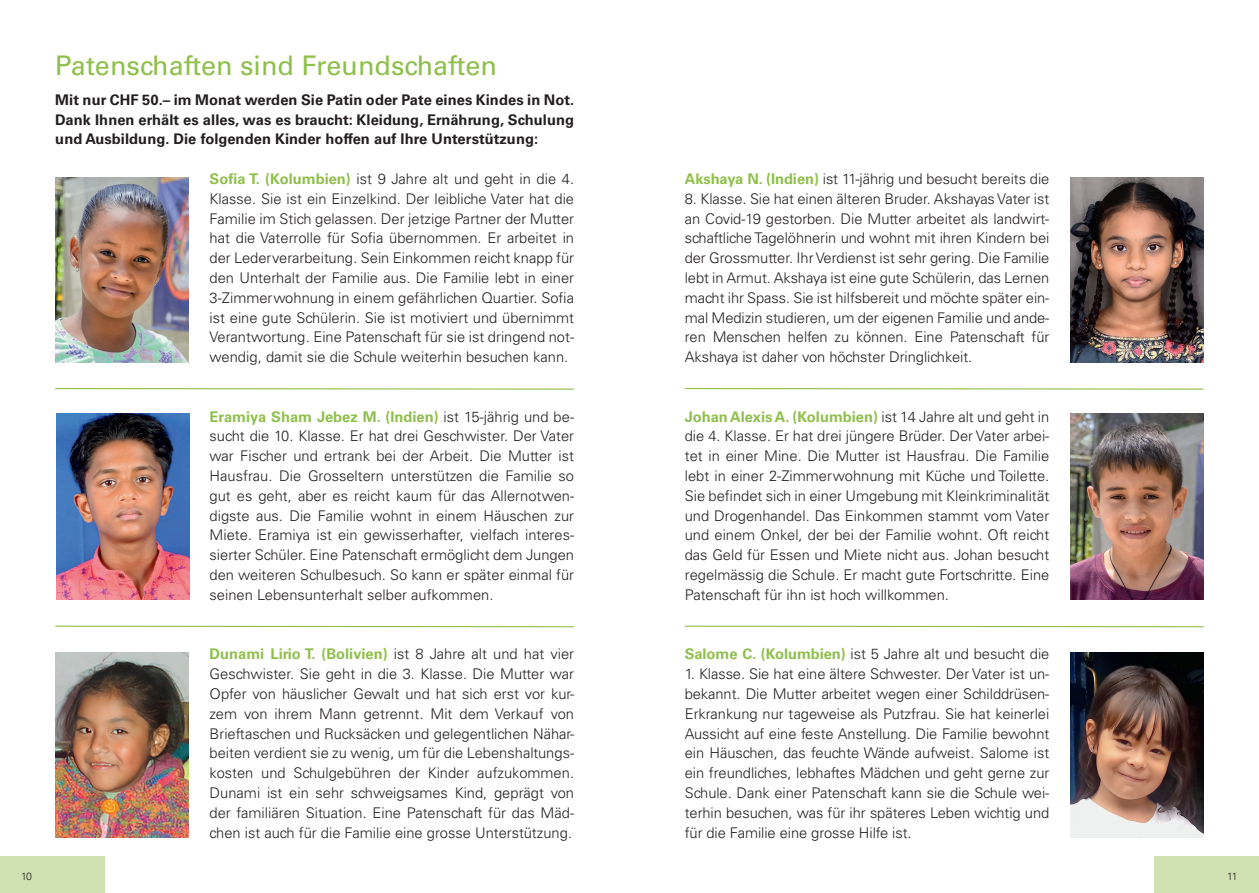
<style>
.page{position:relative;width:1259px;height:893px;background:#fff}
.page>*{position:absolute;margin:0;border:0;box-sizing:border-box;transform-origin:0 0}
.t1{font:27px "Univers LT Std";color:#8fbf4b}
.t2{font:300 14.7px/19.8px "Univers LT Std";color:#231f20;text-align:justify}
.t3{font:700 14.7px/19.8px "Univers LT Std";letter-spacing:.005em;color:#231f20;text-align:justify}
.t4{font:300 10.5px "Univers LT Std";color:#231f20}
.s1{font-weight:700;color:#8fbf4b}
</style>
<div class="page">
<div style="left:1154px;top:856px;width:105px;height:37px;background:#d0e1b2"></div>
<div style="left:0;top:856px;width:104px;height:37px;background:#d0e1b2"></div>
<img style="left:1070px;top:178px;width:133px;height:184px">
<img style="left:1070px;top:414px;width:133px;height:186px">
<img style="left:1070px;top:653px;width:133px;height:185px">
<svg style="left:684px;top:388px;width:520px;height:2px"></svg>
<svg style="left:684px;top:625px;width:520px;height:3px"></svg>
<img style="left:55px;top:178px;width:133px;height:184px">
<img style="left:56px;top:414px;width:133px;height:186px">
<img style="left:55px;top:653px;width:133px;height:185px">
<svg style="left:55px;top:388px;width:520px;height:2px"></svg>
<svg style="left:55px;top:625px;width:520px;height:3px"></svg>
<h1 class="t1" style="left:55px;top:49px;width:443px">Patenschaften sind Freundschaften</h1>
<p class="t3" style="left:55px;top:90px;width:520px">Mit nur CHF 50.– im Monat werden Sie Patin oder Pate eines Kindes in Not.<br>Dank Ihnen erhält es alles, was es braucht: Kleidung, Ernährung, Schulung und Ausbildung. Die folgenden Kinder hoffen auf Ihre Unterstützung:</p>
<p class="t2" style="left:210px;top:169px;width:366px"><span class="s1">Sofia T. (Kolumbien)</span> ist 9 Jahre alt und geht in die 4.<br>Klasse. Sie ist ein Einzelkind. Der leibliche Vater hat die Familie im Stich gelassen. Der jetzige Partner der Mutter hat die Vaterrolle für Sofia übernommen. Er arbeitet in der Lederverarbeitung. Sein Einkommen reicht knapp für den Unterhalt der Familie aus. Die Familie lebt in einer 3-Zimmerwohnung in einem gefährlichen Quartier. Sofia ist eine gute Schülerin. Sie ist motiviert und übernimmt Verantwortung. Eine Patenschaft für sie ist dringend not&shy;wendig, damit sie die Schule weiterhin besuchen kann.</p>
<p class="t2" style="left:210px;top:407px;width:366px"><span class="s1">Eramiya Sham Jebez M. (Indien)</span> ist 15-jährig und be&shy;sucht die 10. Klasse. Er hat drei Geschwister. Der Vater war Fischer und ertrank bei der Arbeit. Die Mutter ist Hausfrau. Die Grosseltern unterstützen die Familie so gut es geht, aber es reicht kaum für das Allernotwen&shy;digste aus. Die Familie wohnt in einem Häuschen zur Miete. Eramiya ist ein gewisserhafter, vielfach interes&shy;sierter Schüler. Eine Patenschaft ermöglicht dem Jungen den weiteren Schulbesuch. So kann er später einmal für seinen Lebensunterhalt selber aufkommen.</p>
<p class="t2" style="left:210px;top:644px;width:366px"><span class="s1">Dunami Lirio T. (Bolivien)</span> ist 8 Jahre alt und hat vier Geschwister. Sie geht in die 3. Klasse. Die Mutter war Opfer von häuslicher Gewalt und hat sich erst vor kur&shy;zem von ihrem Mann getrennt. Mit dem Verkauf von Brieftaschen und Rucksäcken und gelegentlichen Nähar&shy;beiten verdient sie zu wenig, um für die Lebenshaltungs&shy;kosten und Schulgebühren der Kinder aufzukommen.<br>Dunami ist ein sehr schweigsames Kind, geprägt von der familiären Situation. Eine Patenschaft für das Mäd&shy;chen ist auch für die Familie eine grosse Unterstützung.</p>
<p class="t2" style="left:685px;top:169px;width:366px"><span class="s1">Akshaya N. (Indien)</span> ist 11-jährig und besucht bereits die</p>
<p class="t2" style="left:685px;top:189px;width:366px">8. Klasse. Sie hat einen älteren Bruder. Akshayas Vater ist an Covid-19 gestorben. Die Mutter arbeitet als landwirt&shy;schaftliche Tagelöhnerin und wohnt mit ihren Kindern bei der Grossmutter. Ihr Verdienst ist sehr gering. Die Familie lebt in Armut. Akshaya ist eine gute Schülerin, das Lernen macht ihr Spass. Sie ist hilfsbereit und möchte später ein&shy;mal Medizin studieren, um der eigenen Familie und ande&shy;ren Menschen helfen zu können. Eine Patenschaft für Akshaya ist daher von höchster Dringlichkeit.</p>
<p class="t2" style="left:685px;top:407px;width:366px"><span class="s1">Johan Alexis A. (Kolumbien)</span> ist 14 Jahre alt und geht in die 4. Klasse. Er hat drei jüngere Brüder. Der Vater arbei&shy;tet in einer Mine. Die Mutter ist Hausfrau. Die Familie lebt in einer 2-Zimmerwohnung mit Küche und Toilette.<br>Sie befindet sich in einer Umgebung mit Kleinkriminalität und Drogenhandel. Das Einkommen stammt vom Vater und einem Onkel, der bei der Familie wohnt. Oft reicht das Geld für Essen und Miete nicht aus. Johan besucht regelmässig die Schule. Er macht gute Fortschritte. Eine Patenschaft für ihn ist hoch willkommen.</p>
<p class="t2" style="left:685px;top:644px;width:366px"><span class="s1">Salome C. (Kolumbien)</span> ist 5 Jahre alt und besucht die</p>
<p class="t2" style="left:685px;top:664px;width:366px">1. Klasse. Sie hat eine ältere Schwester. Der Vater ist un&shy;bekannt. Die Mutter arbeitet wegen einer Schilddrüsen-Erkrankung nur tageweise als Putzfrau. Sie hat keinerlei Aussicht auf eine feste Anstellung. Die Familie bewohnt ein Häuschen, das feuchte Wände aufweist. Salome ist ein freundliches, lebhaftes Mädchen und geht gerne zur Schule. Dank einer Patenschaft kann sie die Schule wei&shy;terhin besuchen, was für ihr späteres Leben wichtig und für die Familie eine grosse Hilfe ist.</p>
<p class="t4" style="left:21px;top:869px;width:12px">10</p>
<p class="t4" style="left:1227px;top:869px;width:12px">11</p>
</div>
